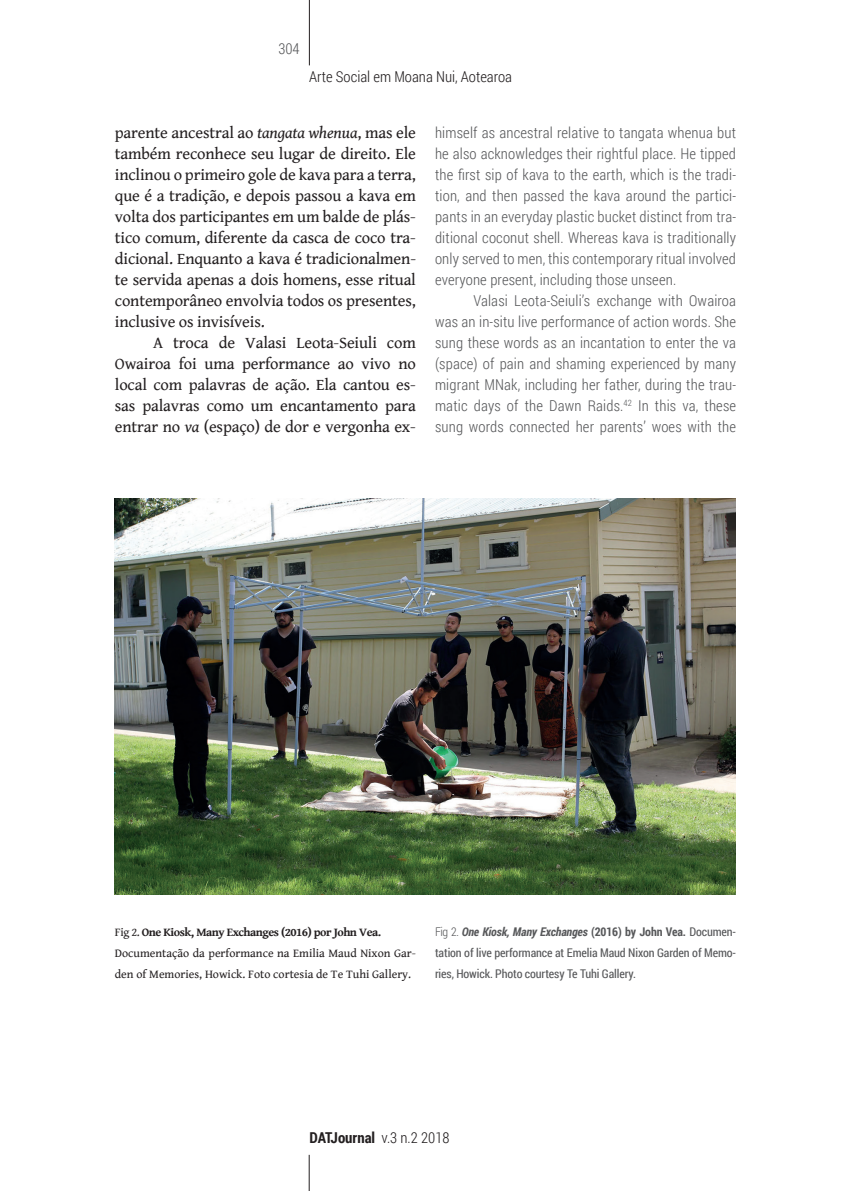
<style>
.page{position:relative;width:851px;height:1191px;background:#fff}
.page>*{position:absolute;margin:0;border:0;box-sizing:border-box;transform-origin:0 0}
.t1{font:16.5px/21px "Gentium Book Basic";letter-spacing:-.01em;color:#231f20;text-align:justify}
.t2{font:300 15px/21px "Roboto Condensed";letter-spacing:.01em;color:#57585a;text-align:justify}
.t3{font:300 15px "Roboto Condensed";color:#231f20}
.t4{font:700 15px "Roboto Condensed";color:#231f20}
.t5{font:12px/21px "Roboto Condensed";letter-spacing:-.01em;color:#57585a;text-align:justify}
.t6{font:12px/21px "Gentium Book Basic";color:#231f20}
.s1{font-style:italic}
.s2{font-weight:700}
.s3{font-weight:300}
.s4{font-weight:700;font-style:italic}
</style>
<div class="page">
<hr style="left:309px;top:0;width:1px;height:65px;background:#231f20">
<hr style="left:309px;top:1154px;width:1px;height:37px;background:#231f20">
<img style="left:115px;top:498px;width:620px;height:396px">
<p class="t2" style="left:278px;top:37px;width:23px">304</p>
<p class="t3" style="left:309px;top:66px;width:204px">Arte Social em Moana Nui, Aotearoa</p>
<p class="t1" style="left:115px;top:122px;width:302px">parente ancestral ao <span class="s1">tangata whenua</span>, mas ele também reconhece seu lugar de direito. Ele inclinou o primeiro gole de kava para a terra, que é a tradição, e depois passou a kava em volta dos participantes em um balde de plás&shy;tico comum, diferente da casca de coco tra&shy;dicional. Enquanto a kava é tradicionalmen&shy;te servida apenas a dois homens, esse ritual contemporâneo envolvia todos os presentes, inclusive os invisíveis.</p>
<p class="t1" style="left:115px;top:332px;width:302px;text-indent:38px">A troca de Valasi Leota-Seiuli com Owairoa foi uma performance ao vivo no local com palavras de ação. Ela cantou es&shy;sas palavras como um encantamento para entrar no <span class="s1">va</span> (espaço) de dor e vergonha ex-</p>
<p class="t2" style="left:435px;top:122px;width:302px">himself as ancestral relative to tangata whenua but he also acknowledges their rightful place. He tipped the first sip of kava to the earth, which is the tradi&shy;tion, and then passed the kava around the partici&shy;pants in an everyday plastic bucket distinct from tra&shy;ditional coconut shell. Whereas kava is traditionally only served to men, this contemporary ritual involved everyone present, including those unseen.</p>
<p class="t2" style="left:435px;top:290px;width:302px;text-indent:38px">Valasi Leota-Seiuli’s exchange with Owairoa was an in-situ live performance of action words. She sung these words as an incantation to enter the va (space) of pain and shaming experienced by many migrant MNak, including her father, during the trau&shy;matic days of the Dawn Raids.<sup>42</sup> In this va, these sung words connected her parents’ woes with the</p>
<p class="t6" style="left:115px;top:921px;width:302px">Fig 2. <span class="s2">One Kiosk, Many Exchanges (2016) por John Vea.<br></span>Documentação da performance na Emilia Maud Nixon Gar&shy;den of Memories, Howick. Foto cortesia de Te Tuhi Gallery.</p>
<p class="t5" style="left:435px;top:921px;width:302px"><span class="s3">Fig 2.</span> <span class="s4">One Kiosk, Many Exchanges</span> <span class="s2">(2016) by John Vea.</span> Documen&shy;tation of live performance at Emelia Maud Nixon Garden of Memo&shy;ries, Howick. Photo courtesy Te Tuhi Gallery.</p>
<p class="t4" style="left:309px;top:1127px;width:142px">DATJournal <span class="s3">v.3 n.2 2018</span></p>
</div>
